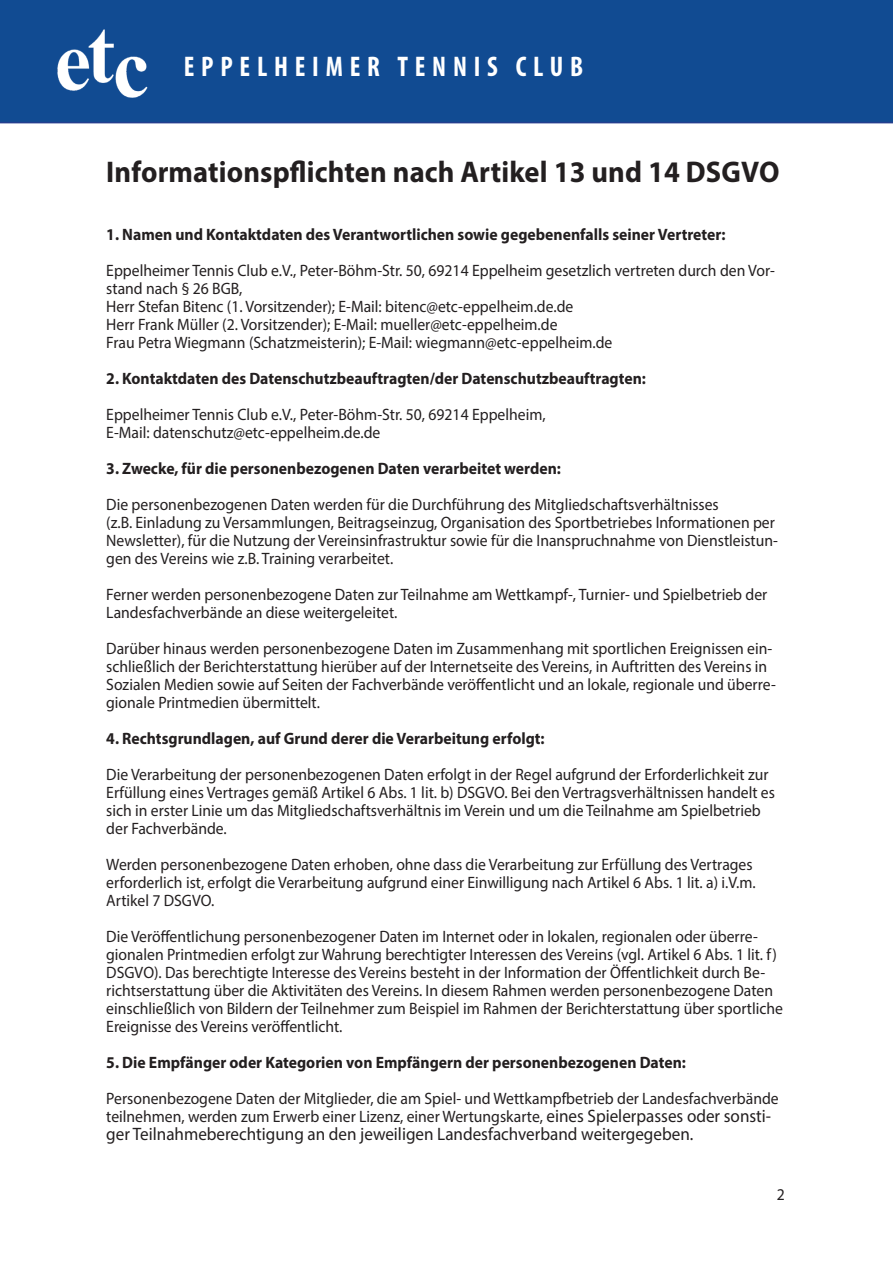
<style>
.page{position:relative;width:893px;height:1263px;background:#fff}
.page>*{position:absolute;margin:0;border:0;box-sizing:border-box;transform-origin:0 0}
.t1{font:700 30px "Myriad Pro";letter-spacing:.005em;color:#231f20;scale:.95 1}
.t2{font:700 condensed 28.5px "Myriad Pro";letter-spacing:.25em;color:#fff;scale:.95 1}
.t3{font:18px "Myriad Pro";color:#231f20;scale:.95 1}
.t4{font:16.5px/18px "Myriad Pro";color:#231f20;scale:.95 1}
.t5{font:700 16.5px "Myriad Pro";color:#231f20;scale:.95 1}
.s1{font-size:18px}
</style>
<div class="page">
<div style="left:0;top:0;width:893px;height:123px;background:#114b92"></div>
<img style="left:27px;top:23px;width:134px;height:79px">
<h2 class="t2" style="left:184px;top:49px;width:422px">EPPELHEIMER TENNIS CLUB</h2>
<h1 class="t1" style="left:106px;top:152px;width:710px">Informationspflichten nach Artikel 13 und 14 DSGVO</h1>
<p class="t5" style="left:106px;top:223px;width:653px">1. Namen und Kontaktdaten des Verantwortlichen sowie gegebenenfalls seiner Vertreter:</p>
<p class="t4" style="left:106px;top:261px;width:705px">Eppelheimer Tennis Club e.V., Peter-Böhm-Str. 50, 69214 Eppelheim gesetzlich vertreten durch den Vor&shy;stand nach § 26 BGB,<br>Herr Stefan Bitenc (1. Vorsitzender); E-Mail: bitenc@etc-eppelheim.de.de<br>Herr Frank Müller (2. Vorsitzender); E-Mail: mueller@etc-eppelheim.de<br>Frau Petra Wiegmann (Schatzmeisterin); E-Mail: wiegmann@etc-eppelheim.de</p>
<p class="t5" style="left:106px;top:367px;width:570px">2. Kontaktdaten des Datenschutzbeauftragten/der Datenschutzbeauftragten:</p>
<p class="t4" style="left:106px;top:405px;width:464px">Eppelheimer Tennis Club e.V., Peter-Böhm-Str. 50, 69214 Eppelheim,<br>E-Mail: datenschutz@etc-eppelheim.de.de</p>
<p class="t5" style="left:106px;top:457px;width:480px">3. Zwecke, für die personenbezogenen Daten verarbeitet werden:</p>
<p class="t4" style="left:106px;top:495px;width:708px">Die personenbezogenen Daten werden für die Durchführung des Mitgliedschaftsverhältnisses<br>(z.B. Einladung zu Versammlungen, Beitragseinzug, Organisation des Sportbetriebes Informationen per Newsletter), für die Nutzung der Vereinsinfrastruktur sowie für die Inanspruchnahme von Dienstleistun&shy;gen des Vereins wie z.B. Training verarbeitet.</p>
<p class="t4" style="left:106px;top:585px;width:697px">Ferner werden personenbezogene Daten zur Teilnahme am Wettkampf-, Turnier- und Spielbetrieb der<br>Landesfachverbände an diese weitergeleitet.</p>
<p class="t4" style="left:106px;top:639px;width:706px">Darüber hinaus werden personenbezogene Daten im Zusammenhang mit sportlichen Ereignissen ein&shy;schließlich der Berichterstattung hierüber auf der Internetseite des Vereins, in Auftritten des Vereins in Sozialen Medien sowie auf Seiten der Fachverbände veröffentlicht und an lokale, regionale und überre&shy;gionale Printmedien übermittelt.</p>
<p class="t5" style="left:106px;top:727px;width:463px">4. Rechtsgrundlagen, auf Grund derer die Verarbeitung erfolgt:</p>
<p class="t4" style="left:106px;top:765px;width:705px">Die Verarbeitung der personenbezogenen Daten erfolgt in der Regel aufgrund der Erforderlichkeit zur Erfüllung eines Vertrages gemäß Artikel 6 Abs. 1 lit. b) DSGVO. Bei den Vertragsverhältnissen handelt es sich in erster Linie um das Mitgliedschaftsverhältnis im Verein und um die Teilnahme am Spielbetrieb der Fachverbände.</p>
<p class="t4" style="left:106px;top:855px;width:685px">Werden personenbezogene Daten erhoben, ohne dass die Verarbeitung zur Erfüllung des Vertrages erforderlich ist, erfolgt die Verarbeitung aufgrund einer Einwilligung nach Artikel 6 Abs. 1 lit. a) i.V.m.<br>Artikel 7 DSGVO.</p>
<p class="t4" style="left:106px;top:927px;width:714px">Die Veröffentlichung personenbezogener Daten im Internet oder in lokalen, regionalen oder überre&shy;gionalen Printmedien erfolgt zur Wahrung berechtigter Interessen des Vereins (vgl. Artikel 6 Abs. 1 lit. f)<br>DSGVO). Das berechtigte Interesse des Vereins besteht in der Information der Öffentlichkeit durch Be&shy;richtserstattung über die Aktivitäten des Vereins. In diesem Rahmen werden personenbezogene Daten einschließlich von Bildern der Teilnehmer zum Beispiel im Rahmen der Berichterstattung über sportliche Ereignisse des Vereins veröffentlicht.</p>
<p class="t5" style="left:106px;top:1051px;width:612px">5. Die Empfänger oder Kategorien von Empfängern der personenbezogenen Daten:</p>
<p class="t4" style="left:106px;top:1089px;width:709px">Personenbezogene Daten der Mitglieder, die am Spiel- und Wettkampfbetrieb der Landesfachverbände teilnehmen, werden zum Erwerb einer Lizenz, einer Wertungskarte, <span class="s1">eines Spielerpasses oder sonsti-</span></p>
<p class="t3" style="left:106px;top:1122px;width:619px">ger Teilnahmeberechtigung an den jeweiligen Landesfachverband weitergegeben.</p>
<p class="t4" style="left:777px;top:1185px;width:10px">2</p>
</div>
